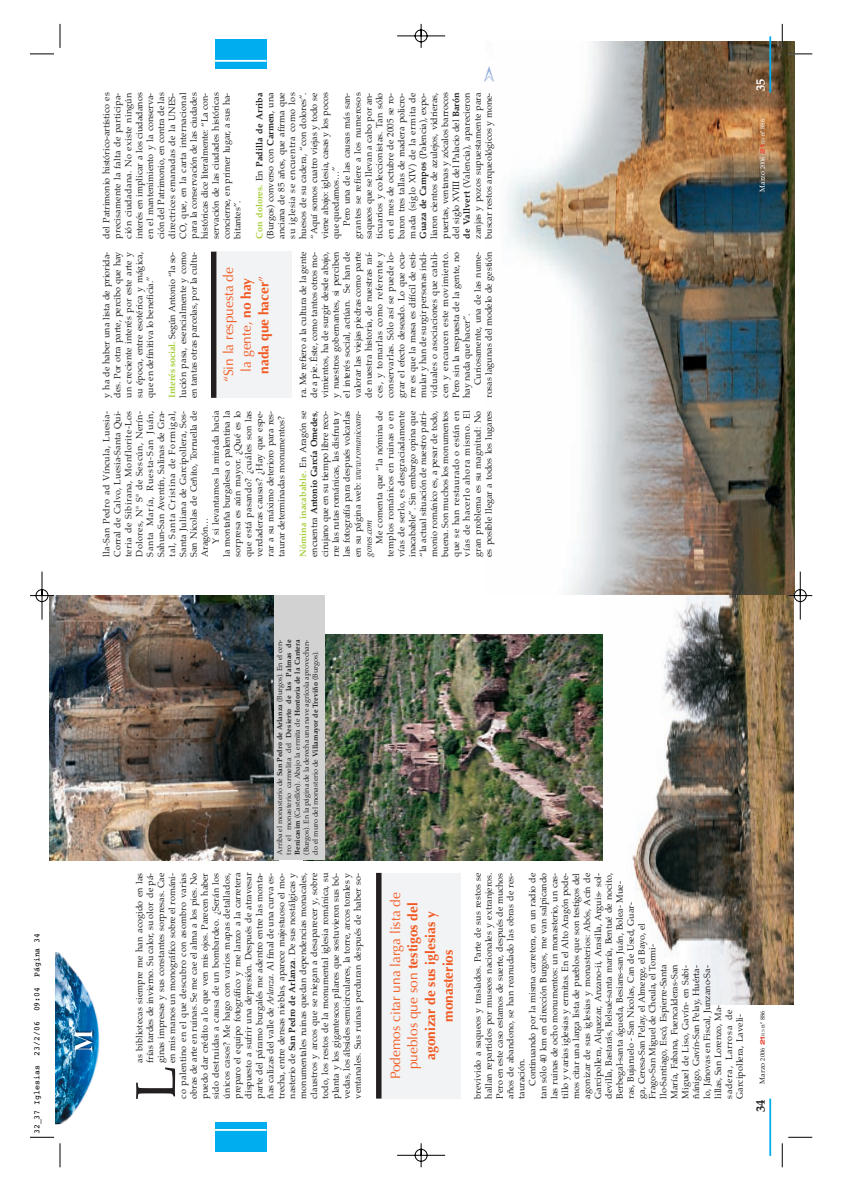
<style>
.page{position:relative;width:842px;height:1191px;background:#fff}
.page>*{position:absolute;margin:0;border:0;box-sizing:border-box;transform-origin:0 0}
.t1{font:56.3px "Palatino";color:#231f20}
.t2{font:19.1px "Monotype Sorts";color:#96afda}
.t3{font:700 13.6px/17.6px "Optima";color:#f15921;text-align:center}
.t4{font:13.6px/17.6px "Optima";color:#f15921;text-align:center}
.t5{font:700 12.7px "Palatino";color:#231f20}
.t6{font:700 12.7px "Palatino";color:#fff}
.t7{font:9.1px/10.9px "Palatino";letter-spacing:-.005em;color:#231f20;text-align:justify}
.t8{font:8.2px "Courier";color:#000}
.t9{font:7.3px/8.9px "Palatino";color:#231f20;text-align:justify}
.t10{font:6.4px "Palatino";color:#231f20}
.t11{font:6.4px "Palatino";color:#fff}
.s1{font-weight:700;color:#a6ce39}
.s2{font-weight:700}
.s3{font-style:italic}
.s4{font-size:7.3px}
.s5{font-family:"Helvetica Neue LT Std";font-weight:800;font-stretch:expanded;color:#e94c3c}
.s6{font-family:"Didot";font-size:4.6px}
.s7{font-weight:400}
</style>
<div class="page">
<img style="left:30px;top:24px;width:783px;height:1144px">
<p class="t8" style="left:34px;top:1134px;width:203px;rotate:-90deg">32_37 Iglesias 23/2/06 09:04 Página 34</p>
<h2 class="t2" style="left:478px;top:83px;width:19px;rotate:-90deg">➢</h2>
<p class="t7" style="left:102px;top:239px;width:148px;rotate:-90deg">del Patrimonio histórico-artístico es precisamente la falta de participa&shy;ción ciudadana. No existe ningún interés en implicar a los ciudadanos en el mantenimiento y la conserva&shy;ción del Patrimonio, en contra de las directrices emanadas de la UNES-CO, que, en la carta internacional para la conservación de las ciudades históricas dice literalmente: “La con&shy;servación de las ciudades históricas concierne, en primer lugar, a sus ha&shy;bitantes”.</p>
<p class="t7" style="left:255px;top:239px;width:148px;rotate:-90deg"><span class="s1">Con dolores.</span> En <span class="s2">Padilla de Arriba </span>(Burgos) converso con <span class="s2">Carmen</span>, una anciana de 85 años, que afirma que su iglesia se encuentra como los huesos de su cadera, “con dolores”. “Aquí somos cuatro viejas y todo se viene abajo: iglesia, casas y los pocos que quedamos…”</p>
<p class="t7" style="left:342px;top:239px;width:148px;text-indent:13px;rotate:-90deg">Pero una de las causas más san&shy;grantes se refiere a los numerosos saqueos que se llevan a cabo por an&shy;ticuarios y coleccionistas. Tan sólo en el mes de octubre de 2005 se ro&shy;baron tres tallas de madera policro&shy;mada (siglo XIV) de la ermita de <span class="s2">Guaza de Campos</span> (Palencia), expo&shy;liaron cientos de azulejos, vidrieras, puertas, ventanas y zócalos barrocos del siglo XVIII del Palacio del <span class="s2">Barón de Vallvert</span> (Valencia), aparecieron zanjas y pozos supuestamente para buscar restos arqueológicos y mone-</p>
<p class="t7" style="left:102px;top:398px;width:148px;rotate:-90deg">y ha de haber una lista de priorida&shy;des. Por otra parte, percibo que hay un creciente interés por este arte y su época, entre esotérica y mágica, que en definitiva lo beneficia.”</p>
<p class="t7" style="left:168px;top:398px;width:148px;rotate:-90deg"><span class="s1">Interés social.</span> Según Antonio “la so&shy;lución pasa, esencialmente y como en tantas otras parcelas, por la cultu-</p>
<p class="t7" style="left:299px;top:398px;width:148px;rotate:-90deg">ra. Me refiero a la cultura de la gente de a pie. Éste, como tantos otros mo&shy;vimientos, ha de surgir desde abajo, y nuestros gobernantes, si perciben el interés social, actúan. Se han de valorar las viejas piedras como parte de nuestra historia, de nuestras raí&shy;ces, y tomarlas como referente y conservarlas. Sólo así se puede lo&shy;grar el efecto deseado. Lo que ocu&shy;rre es que la masa es difícil de esti&shy;mular y han de surgir personas indi&shy;viduales o asociaciones que catali&shy;cen y encaucen este movimiento.<br>Pero sin la respuesta de la gente, no hay nada que hacer”.</p>
<p class="t7" style="left:473px;top:398px;width:148px;text-align:right;rotate:-90deg">Curiosamente, una de las nume&shy;rosas lagunas del modelo de gestión</p>
<p class="t7" style="left:102px;top:557px;width:148px;rotate:-90deg">lla-San Pedro ad Víncula, Luesia-Corral de Calvo, Luesia-Santa Qui&shy;teria de Sibirana, Monflorite-Los Dolores, Nª Sª de Sescún, Nerín-Santa María, Ruesta-San Juán, Sahun-San Aventín, Salinas de Gra&shy;tal, Santa Cristina de Formigal, Santa Juliana de Garcipollera, Sos-San Nicolas de Ceñito, Torruella de Aragón…</p>
<p class="t7" style="left:211px;top:557px;width:148px;text-indent:13px;rotate:-90deg">Y si levantamos la mirada hacia la montaña burgalesa o palentina la sorpresa es aún mayor. ¿Qué es lo que está pasando? ¿cuáles son las verdaderas causas? ¿Hay que espe&shy;rar a su máximo deterioro para res&shy;taurar determinadas monumentos?</p>
<p class="t7" style="left:299px;top:557px;width:148px;rotate:-90deg"><span class="s1">Nómina inacabable.</span> En Aragón se encuentra <span class="s2">Antonio García Omedes</span>, cirujano que en su tiempo libre reco&shy;rre las rutas románicas, las disfruta y las fotografía para después volcarlas en su página web: <span class="s3">www.romanicoara&shy;gones.com</span></p>
<p class="t7" style="left:375px;top:557px;width:148px;text-indent:13px;rotate:-90deg">Me comenta que “la nómina de templos románicos en ruinas o en vías de serlo, es desgraciadamente inacabable”. Sin embargo opina que “la actual situación de nuestro patri&shy;monio románico es, a pesar de todo, buena. Son muchos los monumentos que se han restaurado o están en vías de hacerlo ahora mismo. El gran problema es su magnitud: No es posible llegar a todos los lugares</p>
<h3 class="t4" style="left:221px;top:382px;width:117px;rotate:-90deg">“Sin la respuesta de la gente, <span class="s2">no hay nada que hacer</span>”</h3>
<h3 class="t6" style="left:756px;top:91px;width:14px;rotate:-90deg">35</h3>
<p class="t11" style="left:760px;top:192px;width:74px;rotate:-90deg"><span class="s4">Marzo</span> 2006 <span class="s5">21</span><span class="s6">RS</span> nº 886</p>
<p class="t9" style="left:276px;top:855px;width:217px;rotate:-90deg">Arriba el monasterio de <span class="s2">San Pedro de Arlanza</span> (Burgos). En el cen&shy;tro el monasterio carmelita del <span class="s2">Desierto de las Palmas de Benicasim</span> (Castellón). Abajo la ermita de <span class="s2">Hontoria de la Cantera </span>(Burgos). En la página de la derecha una nave agrícola aprovechan&shy;do el muro del monasterio de <span class="s2">Villamayor de Treviño</span> (Burgos).</p>
<p class="t7" style="left:135px;top:1099px;width:227px;text-align:right;rotate:-90deg">as bibliotecas siempre me han acogido en las<br>frías tardes de invierno. Su calor, su olor de pá-<br>ginas impresas y sus constantes sorpresas. Cae<br>en mis manos un monográfico sobre el románi-<br>co palentino en el que descubro con asombro varias obras de arte en ruinas. Se me cae el alma a los pies. No puedo dar crédito a lo que ven mis ojos. Parecen haber sido destruidas a causa de un bombardeo. ¿Serán los únicos casos? Me hago con varios mapas detallados, preparo el equipo fotográfico y me lanzo a la carretera dispuesto a sufrir una depresión. Después de atravesar parte del páramo burgalés me adentro entre las monta&shy;ñas calizas del valle de <span class="s3">Arlanza</span>. Al final de una curva es&shy;trecha, entre densas nieblas, aparece majestuoso el mo&shy;nasterio de <span class="s2">San Pedro de Arlanza</span>. De sus nostálgicas y monumentales ruinas quedan dependencias monacales, claustros y arcos que se niegan a desaparecer y, sobre todo, los restos de la monumental iglesia románica, su planta y los gigantescos pilares que sostuvieron sus bó&shy;vedas, los ábsides semicirculares, la torre, arcos torales y ventanales. Sus ruinas perduran después de haber so-</p>
<p class="t7" style="left:473px;top:1099px;width:227px;rotate:-90deg">brevivido a saqueos y traslados. Parte de sus restos se hallan repartidos por museos nacionales y extranjeros.<br>Pero en este caso estamos de suerte, después de muchos años de abandono, se han reanudado las obras de res&shy;tauración.</p>
<p class="t7" style="left:528px;top:1099px;width:227px;text-align:left;text-indent:13px;rotate:-90deg">Continuando por la misma carretera, en un radio de tan sólo 40 km en dirección Burgos, me van salpicando las ruinas de ocho monumentos: un monasterio, un cas&shy;tillo y varias iglesias y ermitas. En el Alto Aragón pode&shy;mos citar una larga lista de pueblos que son testigos del agonizar de sus iglesias y monasterios: Abós, Acín de Garcipollera, Alquezar, Anzano-ii, Arasilla, Arguis- sol&shy;devilla, Bastarás, Belsué-santa maría, Bentué de nocito, Berbegal-santa águeda, Besians-san Juán, Bolea- Mue&shy;ras, Bujaruelo - San Nicolas, Can de Used, Guar-<br>ga, Ceresa-San Pelay, el Almerge, el Bayo, el<br>Frago-San Miguel de Cheula, el Tormi-<br>llo-Santiago, Escó, Espierre-Santa<br>María, Fabana, Fuencalderas-San<br>Miguel de Liso, Gavín- en Sabi-<br>ñánigo, Gavín-San Pelay, Huérta-<br>lo, Jánovas en Fiscal, Junzano-Sa-<br>lillas, San Lorenzo, Ma-<br>sadera, Larrosa de<br>Garcipollera, Laveli-</p>
<h3 class="t3" style="left:388px;top:1079px;width:188px;rotate:-90deg"><span class="s7">Podemos citar una larga lista de pueblos que son</span> testigos del agonizar de sus iglesias y monasterios</h3>
<h1 class="t1" style="left:134px;top:1100px;width:36px;rotate:-90deg">L</h1>
<p class="t10" style="left:760px;top:1084px;width:75px;rotate:-90deg"><span class="s4">Marzo</span> 2006 <span class="s5">21</span><span class="s6">RS</span> nº 886</p>
<h3 class="t5" style="left:756px;top:1112px;width:14px;rotate:-90deg">34</h3>
</div>
